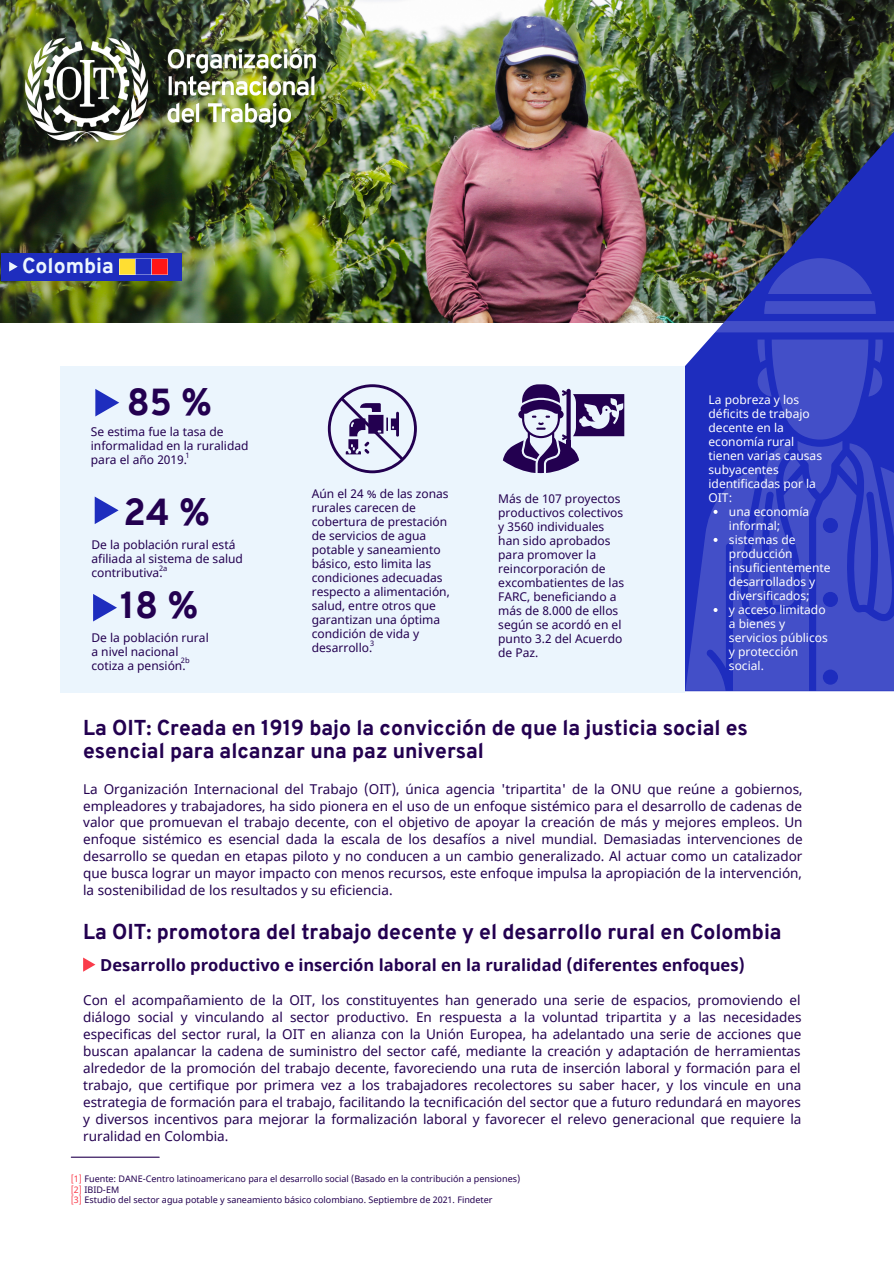
<style>
.page{position:relative;width:894px;height:1264px;background:#fff}
.page>*{position:absolute;margin:0;border:0;box-sizing:border-box;transform-origin:0 0}
.t1{font:800 36.75px "Overpass";color:#230050}
.t2{font:800 21px/23.7px "Overpass";color:#230050}
.t3{font:800 21px "Overpass";color:#ebf5fd}
.t4{font:700 16.5px "Noto Sans";color:#230050}
.t5{font:13.5px/17px "Noto Sans";color:#230050;text-align:justify}
.t6{font:12px/14px "Noto Sans";color:#230050}
.t7{font:12px/14px "Noto Sans";color:#fff}
.t8{font:9px "Noto Sans";color:#230050}
.t9{font:7.5px "Noto Sans";color:#230050}
.s1{color:#fa3c4b}
</style>
<div class="page">
<img style="left:0;top:0;width:893px;height:322px">
<img style="left:395px;top:131px;width:498px;height:560px">
<hr style="left:71px;top:1156px;width:88px;height:1px;background:#230050">
<div style="left:1px;top:253px;width:180px;height:27px;background:#1e2dbe"></div>
<svg style="left:119px;top:258px;width:49px;height:17px"></svg>
<svg style="left:9px;top:262px;width:9px;height:9px"></svg>
<div style="left:60px;top:366px;width:624px;height:327px;background:#ebf5fd"></div>
<img style="left:23px;top:38px;width:302px;height:103px">
<svg style="left:328px;top:384px;width:88px;height:89px"></svg>
<svg style="left:503px;top:384px;width:121px;height:89px"></svg>
<svg style="left:95px;top:389px;width:24px;height:27px"></svg>
<svg style="left:95px;top:496px;width:24px;height:28px"></svg>
<svg style="left:93px;top:594px;width:24px;height:27px"></svg>
<svg style="left:767px;top:258px;width:104px;height:36px;background:#3946c0"></svg>
<svg style="left:764px;top:301px;width:111px;height:13px"></svg>
<svg style="left:691px;top:321px;width:202px;height:11px;background:#5862ca"></svg>
<svg style="left:83px;top:957px;width:12px;height:14px"></svg>
<svg style="left:685px;top:339px;width:208px;height:351px;background:#3441c3"></svg>
<p class="t3" style="left:22px;top:258px;width:93px">Colombia</p>
<p class="t1" style="left:127px;top:387px;width:87px">85 %</p>
<p class="t6" style="left:91px;top:424px;width:159px">Se estima fue la tasa de informalidad en la ruralidad para el año 2019.</p>
<p class="t9" style="left:185px;top:450px;width:6px">1</p>
<p class="t1" style="left:123px;top:497px;width:88px">24 %</p>
<p class="t6" style="left:91px;top:537px;width:153px">De la población rural está afiliada al sistema de salud contributiva.</p>
<p class="t9" style="left:159px;top:562px;width:10px">2a</p>
<p class="t1" style="left:120px;top:590px;width:80px">18 %</p>
<p class="t6" style="left:91px;top:630px;width:119px">De la población rural a nivel nacional cotiza a pensión.</p>
<p class="t9" style="left:181px;top:654px;width:10px">2b</p>
<p class="t6" style="left:312px;top:486px;width:139px">Aún el 24 % de las zonas rurales carecen de cobertura de prestación de servicios de agua potable y saneamiento básico, esto limita las condiciones adecuadas respecto a alimentación, salud, entre otros que garantizan una óptima condición de vida y desarrollo.</p>
<p class="t9" style="left:370px;top:638px;width:6px">3</p>
<p class="t6" style="left:498px;top:491px;width:127px">Más de 107 proyectos productivos colectivos y 3560 individuales han sido aprobados para promover la reincorporación de excombatientes de las<br>FARC, beneficiando a más de 8.000 de ellos según se acordó en el punto 3.2 del Acuerdo de Paz.</p>
<p class="t7" style="left:708px;top:392px;width:115px">La pobreza y los déficits de trabajo decente en la economía rural tienen varias causas subyacentes identificadas por la<br>OIT:</p>
<p class="t7" style="left:728px;top:504px;width:82px">una economía informal;</p>
<p class="t7" style="left:728px;top:532px;width:103px">sistemas de producción insuficientemente desarrollados y diversificados;</p>
<p class="t7" style="left:728px;top:602px;width:100px">y acceso limitado a bienes y servicios públicos y protección social.</p>
<p class="t2" style="left:83px;top:717px;width:666px">La OIT: Creada en 1919 bajo la convicción de que la justicia social es esencial para alcanzar una paz universal</p>
<p class="t5" style="left:83px;top:780px;width:720px">La Organización Internacional del Trabajo (OIT), única agencia 'tripartita' de la ONU que reúne a gobiernos, empleadores y trabajadores, ha sido pionera en el uso de un enfoque sistémico para el desarrollo de cadenas de valor que promuevan el trabajo decente, con el objetivo de apoyar la creación de más y mejores empleos. Un enfoque sistémico es esencial dada la escala de los desafíos a nivel mundial. Demasiadas intervenciones de desarrollo se quedan en etapas piloto y no conducen a un cambio generalizado. Al actuar como un catalizador que busca lograr un mayor impacto con menos recursos, este enfoque impulsa la apropiación de la intervención, la sostenibilidad de los resultados y su eficiencia.</p>
<p class="t2" style="left:83px;top:921px;width:699px">La OIT: promotora del trabajo decente y el desarrollo rural en Colombia</p>
<p class="t4" style="left:100px;top:952px;width:646px">Desarrollo productivo e inserción laboral en la ruralidad (diferentes enfoques)</p>
<p class="t5" style="left:83px;top:991px;width:719px">Con el acompañamiento de la OIT, los constituyentes han generado una serie de espacios, promoviendo el diálogo social y vinculando al sector productivo. En respuesta a la voluntad tripartita y a las necesidades especificas del sector rural, la OIT en alianza con la Unión Europea, ha adelantado una serie de acciones que buscan apalancar la cadena de suministro del sector café, mediante la creación y adaptación de herramientas alrededor de la promoción del trabajo decente, favoreciendo una ruta de inserción laboral y formación para el trabajo, que certifique por primera vez a los trabajadores recolectores su saber hacer, y los vincule en una estrategia de formación para el trabajo, facilitando la tecnificación del sector que a futuro redundará en mayores y diversos incentivos para mejorar la formalización laboral y favorecer el relevo generacional que requiere la ruralidad en Colombia.</p>
<p class="t8" style="left:71px;top:1172px;width:451px"><span class="s1">[1]</span> Fuente: DANE-Centro latinoamericano para el desarrollo social (Basado en la contribución a pensiones)</p>
<p class="t8" style="left:71px;top:1183px;width:50px"><span class="s1">[2]</span> IBID-EM</p>
<p class="t8" style="left:71px;top:1193px;width:423px"><span class="s1">[3]</span> Estudio del sector agua potable y saneamiento básico colombiano. Septiembre de 2021. Findeter</p>
</div>
